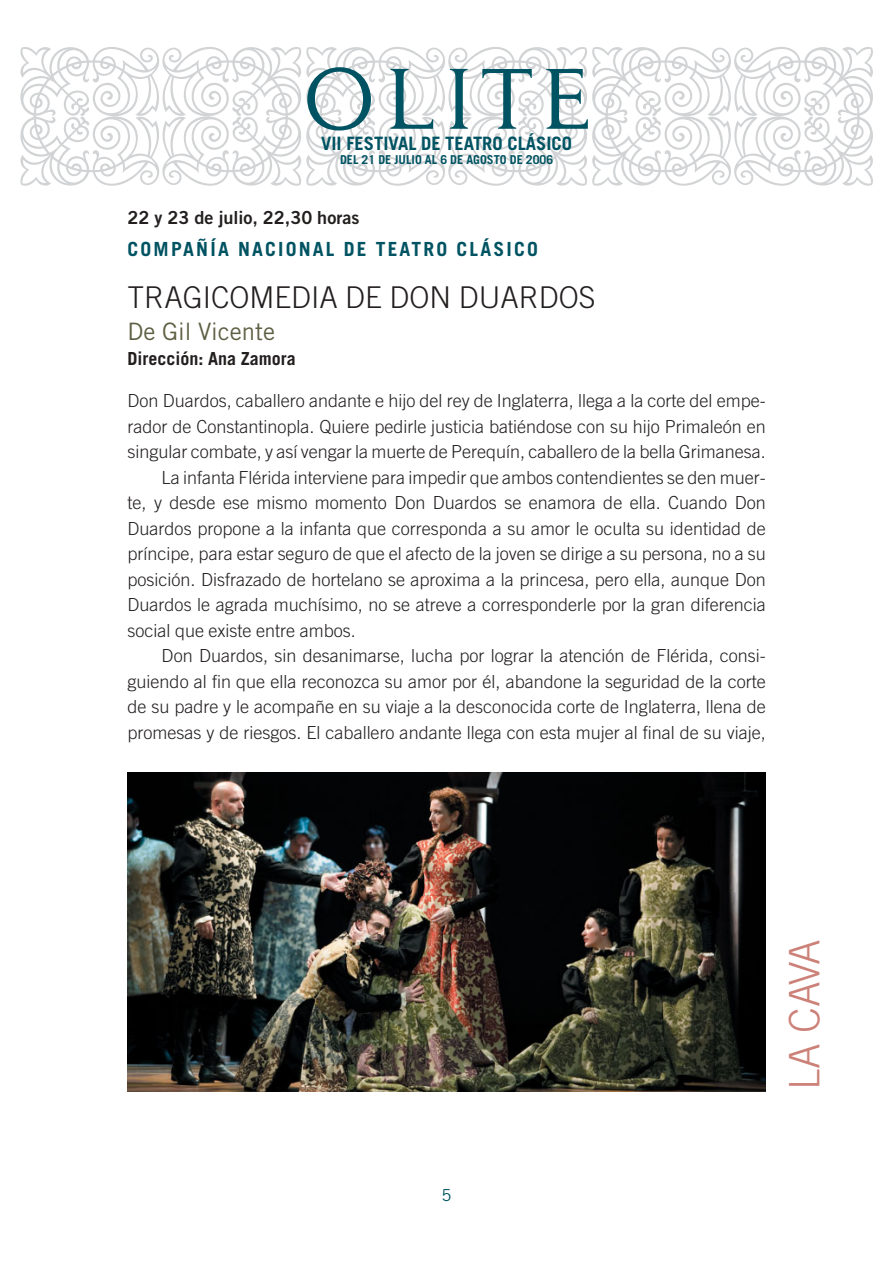
<style>
.page{position:relative;width:893px;height:1262px;background:#fff}
.page>*{position:absolute;margin:0;border:0;box-sizing:border-box;transform-origin:0 0}
.t1{font:84.6px "Daily News";letter-spacing:.14em;color:#005362}
.t2{font:73.5px "Borders Ornaments P03";color:#d1d3d5}
.t3{font:300 42px "Trade Gothic";letter-spacing:-.035em;color:#cc8178}
.t4{font:300 30px "Trade Gothic";color:#231f1f}
.t5{font:24px "Trade Gothic";color:#5e5f43}
.t6{font:700 19.5px "Trade Gothic";letter-spacing:.11em;color:#005362}
.t7{font:700 18.45px "Trade Gothic";color:#005362}
.t8{font:300 18px "Trade Gothic";color:#231f1f}
.t9{font:18px "Trade Gothic Bold Two";color:#231f1f}
.t10{font:700 18px "Trade Gothic";color:#231f1f}
.t11{font:16.5px "Trade Gothic";color:#005362}
.t12{font:700 12.3px "Trade Gothic";color:#005362}
</style>
<div class="page">
<img style="left:128px;top:772px;width:637px;height:319px">
<h1 class="t1" style="left:304px;top:68px;width:287px">OLITE</h1>
<p class="t7" style="left:321px;top:137px;width:252px">VII FESTIVAL DE TEATRO CLÁSICO</p>
<p class="t12" style="left:340px;top:155px;width:215px">DEL 21 DE JULIO AL 6 DE AGOSTO DE 2006</p>
<h2 class="t2" style="left:161px;top:116px;width:71px">●</h2>
<h2 class="t2" style="left:446px;top:116px;width:71px">●</h2>
<h2 class="t2" style="left:732px;top:116px;width:71px">●</h2>
<p class="t9" style="left:128px;top:211px;width:233px">22 y 23 de julio, 22,30 horas</p>
<p class="t6" style="left:128px;top:242px;width:412px">COMPAÑÍA NACIONAL DE TEATRO CLÁSICO</p>
<h3 class="t4" style="left:128px;top:286px;width:469px">TRAGICOMEDIA DE DON DUARDOS</h3>
<h3 class="t5" style="left:128px;top:323px;width:149px">De Gil Vicente</h3>
<p class="t10" style="left:128px;top:351px;width:169px">Dirección: Ana Zamora</p>
<p class="t8" style="left:128px;top:394px;width:639px">Don Duardos, caballero andante e hijo del rey de Inglaterra, llega a la corte del empe-</p>
<p class="t8" style="left:128px;top:420px;width:639px">rador de Constantinopla. Quiere pedirle justicia batiéndose con su hijo Primaleón en</p>
<p class="t8" style="left:128px;top:445px;width:639px">singular combate, y así vengar la muerte de Perequín, caballero de la bella Grimanesa.</p>
<p class="t8" style="left:162px;top:471px;width:605px">La infanta Flérida interviene para impedir que ambos contendientes se den muer-</p>
<p class="t8" style="left:128px;top:496px;width:639px">te, y desde ese mismo momento Don Duardos se enamora de ella. Cuando Don</p>
<p class="t8" style="left:128px;top:522px;width:639px">Duardos propone a la infanta que corresponda a su amor le oculta su identidad de</p>
<p class="t8" style="left:128px;top:547px;width:639px">príncipe, para estar seguro de que el afecto de la joven se dirige a su persona, no a su</p>
<p class="t8" style="left:128px;top:573px;width:639px">posición. Disfrazado de hortelano se aproxima a la princesa, pero ella, aunque Don</p>
<p class="t8" style="left:128px;top:598px;width:639px">Duardos le agrada muchísimo, no se atreve a corresponderle por la gran diferencia</p>
<p class="t8" style="left:128px;top:624px;width:229px">social que existe entre ambos.</p>
<p class="t8" style="left:162px;top:649px;width:605px">Don Duardos, sin desanimarse, lucha por lograr la atención de Flérida, consi-</p>
<p class="t8" style="left:128px;top:675px;width:639px">guiendo al fin que ella reconozca su amor por él, abandone la seguridad de la corte</p>
<p class="t8" style="left:128px;top:700px;width:639px">de su padre y le acompañe en su viaje a la desconocida corte de Inglaterra, llena de</p>
<p class="t8" style="left:128px;top:726px;width:639px">promesas y de riesgos. El caballero andante llega con esta mujer al final de su viaje,</p>
<p class="t11" style="left:441px;top:1189px;width:12px">5</p>
<h3 class="t3" style="left:789px;top:1090px;width:153px;rotate:-90deg">LA CAVA</h3>
</div>
